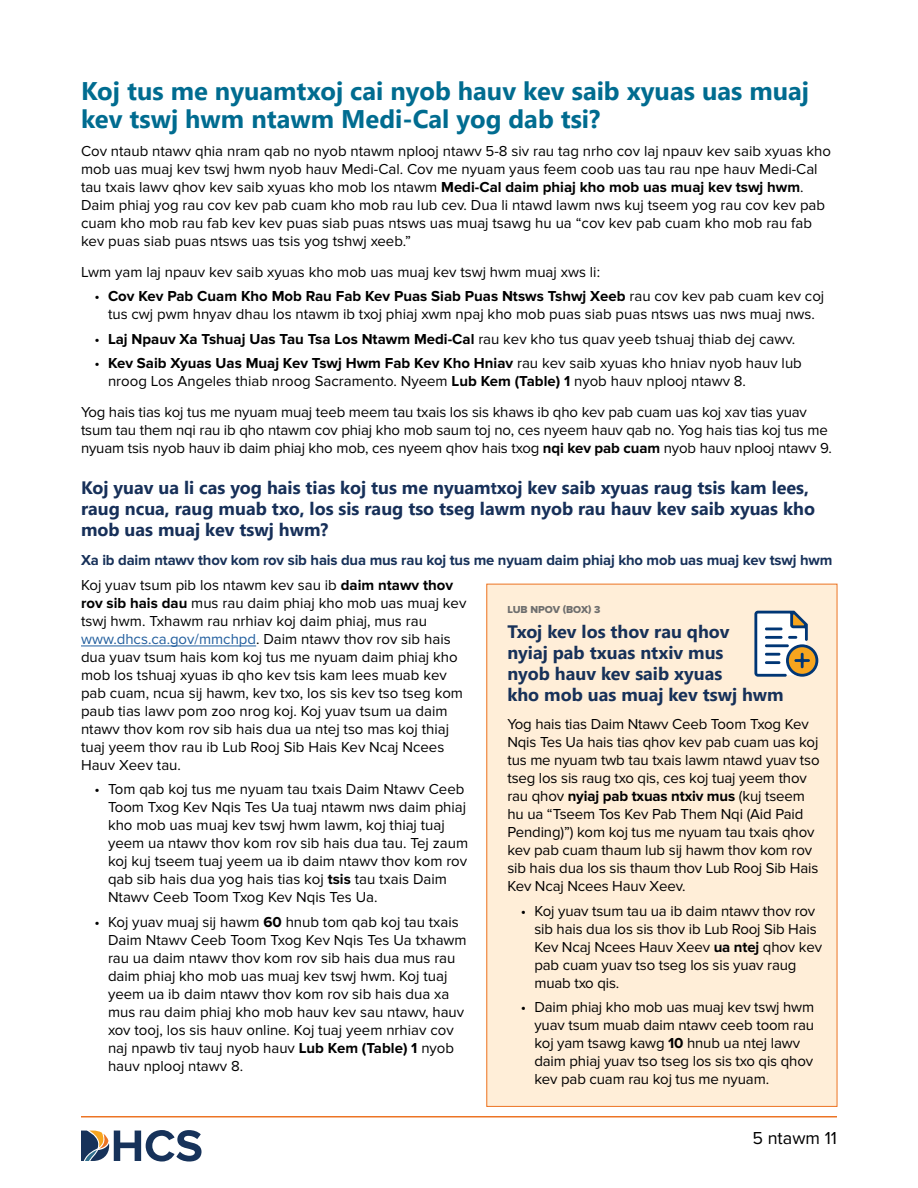
<style>
.page{position:relative;width:918px;height:1188px;background:#fff}
.page>*{position:absolute;margin:0;border:0;box-sizing:border-box;transform-origin:0 0}
.t1{font:700 25.5px/28.5px "Segoe UI";color:#006c90}
.t2{font:700 18px/21px "Segoe UI";color:#173059}
.t3{font:700 18px/21px "Segoe UI";color:#173159}
.t4{font:18px "Proxima Nova";color:#000}
.t5{font:15px/18px "Proxima Nova";color:#000}
.t6{font:700 15px "Proxima Nova";letter-spacing:-.01em;color:#173159}
.t7{font:700 15px "Proxima Nova";color:#000}
.t8{font:10.5px "Proxima Nova Extrabld";color:#6e6e6e}
.s1{font-weight:700}
.s2{font-weight:400}
.s3{font-family:"Proxima Nova"}
.s4{color:#215e9e}
</style>
<div class="page">
<hr style="left:81px;top:1116px;width:756px;height:2px;background:#ec7424">
<svg style="left:81px;top:1130px;width:121px;height:32px"></svg>
<div style="left:487px;top:584px;width:350px;height:522px;background:#ffeed8"></div>
<hr style="left:81px;top:646px;width:175px;height:1px;background:#215e9e">
<svg style="left:754px;top:611px;width:64px;height:66px;background:#b9bab7"></svg>
<h2 class="t1" style="left:81px;top:74px;width:730px">Koj tus me nyuamtxoj cai nyob hauv kev saib xyuas uas muaj kev tswj hwm ntawm Medi-Cal yog dab tsi?</h2>
<p class="t5" style="left:81px;top:142px;width:752px">Cov ntaub ntawv qhia nram qab no nyob ntawm nplooj ntawv 5-8 siv rau tag nrho cov laj npauv kev saib xyuas kho mob uas muaj kev tswj hwm nyob hauv Medi-Cal. Cov me nyuam yaus feem coob uas tau rau npe hauv Medi-Cal tau txais lawv qhov kev saib xyuas kho mob los ntawm <span class="s1">Medi-Cal daim phiaj kho mob uas muaj kev tswj hwm</span>.<br>Daim phiaj yog rau cov kev pab cuam kho mob rau lub cev. Dua li ntawd lawm nws kuj tseem yog rau cov kev pab cuam kho mob rau fab kev kev puas siab puas ntsws uas muaj tsawg hu ua “cov kev pab cuam kho mob rau fab kev puas siab puas ntsws uas tsis yog tshwj xeeb.”</p>
<p class="t5" style="left:81px;top:263px;width:521px">Lwm yam laj npauv kev saib xyuas kho mob uas muaj kev tswj hwm muaj xws li:</p>
<p class="t5" style="left:94px;top:287px;width:731px;text-align:center">• <span class="s1">Cov Kev Pab Cuam Kho Mob Rau Fab Kev Puas Siab Puas Ntsws Tshwj Xeeb</span> rau cov kev pab cuam kev coj tus cwj pwm hnyav dhau los ntawm ib txoj phiaj xwm npaj kho mob puas siab puas ntsws uas nws muaj nws.</p>
<p class="t7" style="left:94px;top:330px;width:702px"><span class="s2">•</span> Laj Npauv Xa Tshuaj Uas Tau Tsa Los Ntawm Medi-Cal <span class="s2">rau kev kho tus quav yeeb tshuaj thiab dej cawv.</span></p>
<p class="t5" style="left:108px;top:354px;width:695px;text-indent:-14px">• <span class="s1">Kev Saib Xyuas Uas Muaj Kev Tswj Hwm Fab Kev Kho Hniav</span> rau kev saib xyuas kho hniav nyob hauv lub nroog Los Angeles thiab nroog Sacramento. Nyeem <span class="s1">Lub Kem (Table) 1</span> nyob hauv nplooj ntawv 8.</p>
<p class="t5" style="left:81px;top:403px;width:752px">Yog hais tias koj tus me nyuam muaj teeb meem tau txais los sis khaws ib qho kev pab cuam uas koj xav tias yuav tsum tau them nqi rau ib qho ntawm cov phiaj kho mob saum toj no, ces nyeem hauv qab no. Yog hais tias koj tus me nyuam tsis nyob hauv ib daim phiaj kho mob, ces nyeem qhov hais txog <span class="s1">nqi kev pab cuam</span> nyob hauv nplooj ntawv 9.</p>
<h3 class="t2" style="left:81px;top:475px;width:736px">Koj yuav ua li cas yog hais tias koj tus me nyuam<span class="s3">t</span>xoj kev saib xyuas raug tsis kam lees, raug ncua, raug muab txo, los sis raug tso tseg lawm nyob rau hauv kev saib xyuas kho mob uas muaj kev tswj hwm?</h3>
<h4 class="t6" style="left:81px;top:552px;width:753px">Xa ib daim ntawv thov kom rov sib hais dua mus rau koj tus me nyuam daim phiaj kho mob uas muaj kev tswj hwm</h4>
<p class="t5" style="left:81px;top:576px;width:387px">Koj yuav tsum pib los ntawm kev sau ib <span class="s1">daim ntawv thov rov sib hais dau</span> mus rau daim phiaj kho mob uas muaj kev tswj hwm. Txhawm rau nrhiav koj daim phiaj, mus rau <span class="s4">www.dhcs.ca.gov/mmchpd</span>. Daim ntawv thov rov sib hais dua yuav tsum hais kom koj tus me nyuam daim phiaj kho mob los tshuaj xyuas ib qho kev tsis kam lees muab kev pab cuam, ncua sij hawm, kev txo, los sis kev tso tseg kom paub tias lawv pom zoo nrog koj. Koj yuav tsum ua daim ntawv thov kom rov sib hais dua ua ntej tso mas koj thiaj tuaj yeem thov rau ib Lub Rooj Sib Hais Kev Ncaj Ncees Hauv Xeev tau.</p>
<p class="t5" style="left:108px;top:781px;width:362px;text-indent:-14px">• Tom qab koj tus me nyuam tau txais Daim Ntawv Ceeb Toom Txog Kev Nqis Tes Ua tuaj ntawm nws daim phiaj kho mob uas muaj kev tswj hwm lawm, koj thiaj tuaj yeem ua ntawv thov kom rov sib hais dua tau. Tej zaum koj kuj tseem tuaj yeem ua ib daim ntawv thov kom rov qab sib hais dua yog hais tias koj <span class="s1">tsis</span> tau txais Daim Ntawv Ceeb Toom Txog Kev Nqis Tes Ua.</p>
<p class="t5" style="left:108px;top:913px;width:360px;text-indent:-14px">• Koj yuav muaj sij hawm <span class="s1">60</span> hnub tom qab koj tau txais Daim Ntawv Ceeb Toom Txog Kev Nqis Tes Ua txhawm rau ua daim ntawv thov kom rov sib hais dua mus rau daim phiaj kho mob uas muaj kev tswj hwm. Koj tuaj yeem ua ib daim ntawv thov kom rov sib hais dua xa mus rau daim phiaj kho mob hauv kev sau ntawv, hauv xov tooj, los sis hauv online. Koj tuaj yeem nrhiav cov naj npawb tiv tauj nyob hauv <span class="s1">Lub Kem (Table) 1</span> nyob hauv nplooj ntawv 8.</p>
<p class="t8" style="left:507px;top:605px;width:95px">LUB NPOV (BOX) 3</p>
<h5 class="t3" style="left:507px;top:620px;width:278px">Txoj kev los thov rau qhov<br>nyiaj pab txuas ntxiv mus<br>nyob hauv kev saib xyuas<br>kho mob uas muaj kev tswj hwm</h5>
<p class="t5" style="left:507px;top:715px;width:314px">Yog hais tias Daim Ntawv Ceeb Toom Txog Kev Nqis Tes Ua hais tias qhov kev pab cuam uas koj tus me nyuam twb tau txais lawm ntawd yuav tso tseg los sis raug txo qis, ces koj tuaj yeem thov rau qhov <span class="s1">nyiaj pab txuas ntxiv mus</span> (kuj tseem hu ua “Tseem Tos Kev Pab Them Nqi (Aid Paid Pending)”) kom koj tus me nyuam tau txais qhov kev pab cuam thaum lub sij hawm thov kom rov sib hais dua los sis thaum thov Lub Rooj Sib Hais Kev Ncaj Ncees Hauv Xeev.</p>
<p class="t5" style="left:534px;top:902px;width:289px;text-indent:-14px">• Koj yuav tsum tau ua ib daim ntawv thov rov sib hais dua los sis thov ib Lub Rooj Sib Hais Kev Ncaj Ncees Hauv Xeev <span class="s1">ua ntej</span> qhov kev pab cuam yuav tso tseg los sis yuav raug muab txo qis.</p>
<p class="t5" style="left:534px;top:998px;width:281px;text-indent:-14px">• Daim phiaj kho mob uas muaj kev tswj hwm yuav tsum muab daim ntawv ceeb toom rau koj yam tsawg kawg <span class="s1">10</span> hnub ua ntej lawv daim phiaj yuav tso tseg los sis txo qis qhov kev pab cuam rau koj tus me nyuam.</p>
<p class="t4" style="left:752px;top:1128px;width:86px">5 ntawm 11</p>
</div>
